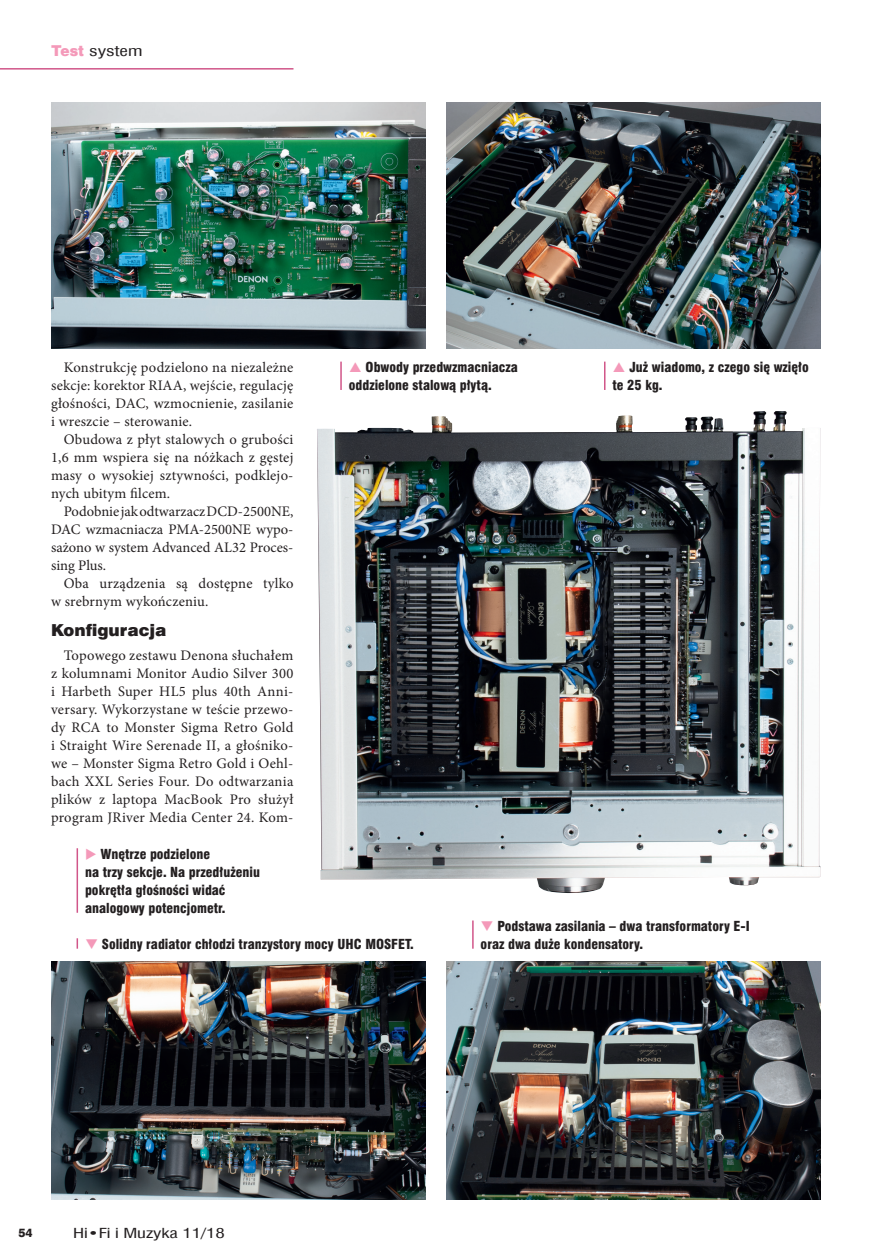
<style>
.page{position:relative;width:872px;height:1255px;background:#fff}
.page>*{position:absolute;margin:0;border:0;box-sizing:border-box;transform-origin:0 0}
.srodtytuly{font:16.5px "Swis 721 Blk EU";color:#231f20}
.tekst{font:14.55px/18px "Minion Pro";letter-spacing:.015em;color:#231f20;text-align:justify}
.t1{font:13.8px "Swis 721 Cn EU";color:#231f20;scale:1.4 1}
.podpis_do_ilustracji{font:13.5px/18px "Swis 721 Blk Cn EU";color:#231f20}
.t2{font:13.5px "Swis 721 Cn EU";letter-spacing:-.005em;color:#231f20;scale:1.4 1}
.t3{font:12px "Swis 721 Hv EU";color:#231f20}
.s1{font-family:"Swis 721 Blk 2 EU";color:#f499b9}
.s2{color:#f499b9}
</style>
<div class="page">
<hr style="left:0;top:68px;width:293px;height:2px;background:#d15689">
<img style="left:317px;top:411px;width:503px;height:482px">
<img style="left:51px;top:102px;width:374px;height:247px">
<img style="left:51px;top:961px;width:374px;height:238px">
<img style="left:446px;top:961px;width:375px;height:238px">
<img style="left:446px;top:102px;width:375px;height:247px">
<svg style="left:472px;top:920px;width:1px;height:28px"></svg>
<hr style="left:340px;top:361px;width:2px;height:29px;background:#d15689">
<svg style="left:604px;top:361px;width:1px;height:29px"></svg>
<hr style="left:77px;top:848px;width:1px;height:64px;background:#d15689">
<p class="t1" style="left:51px;top:41px;width:67px"><span class="s1">Test</span> system</p>
<p class="tekst" style="left:51px;top:358px;width:244px;text-indent:13px">Konstrukcję podzielono na niezależne sekcje: korektor RIAA, wejście, regulację głośności, DAC, wzmocnienie, zasilanie i wreszcie – sterowanie.</p>
<p class="tekst" style="left:51px;top:430px;width:244px;text-indent:13px">Obudowa z płyt stalowych o grubości 1,6 mm wspiera się na nóżkach z gęstej masy o wysokiej sztywności, podklejo&shy;nych ubitym filcem.</p>
<p class="tekst" style="left:51px;top:502px;width:244px;text-indent:13px">Podobnie jak odtwarzacz DCD-2500NE, DAC wzmacniacza PMA-2500NE wypo&shy;sażono w system Advanced AL32 Proces&shy;sing Plus.</p>
<p class="tekst" style="left:51px;top:574px;width:244px;text-indent:13px">Oba urządzenia są dostępne tylko w srebrnym wykończeniu.</p>
<p class="srodtytuly" style="left:51px;top:620px;width:117px">Konfiguracja</p>
<p class="tekst" style="left:51px;top:646px;width:244px;text-indent:13px">Topowego zestawu Denona słuchałem z kolumnami Monitor Audio Silver 300 i Harbeth Super HL5 plus 40th Anni&shy;versary. Wykorzystane w teście przewo&shy;dy RCA to Monster Sigma Retro Gold i Straight Wire Serenade II, a głośniko&shy;we – Monster Sigma Retro Gold i Oehl&shy;bach XXL Series Four. Do odtwarzania plików z laptopa MacBook Pro służył program JRiver Media Center 24. Kom-</p>
<p class="podpis_do_ilustracji" style="left:85px;top:845px;width:176px"><span class="s2">◆</span> Wnętrze podzielone<br>na trzy sekcje. Na przedłużeniu pokrętła głośności widać analogowy potencjometr.</p>
<p class="podpis_do_ilustracji" style="left:349px;top:359px;width:170px;text-indent:17px">Obwody przedwzmacniacza oddzielone stalową płytą.</p>
<p class="podpis_do_ilustracji" style="left:612px;top:359px;width:198px;text-indent:17px">Już wiadomo, z czego się wzięło te 25 kg.</p>
<p class="podpis_do_ilustracji" style="left:480px;top:917px;width:271px"><span class="s2">❑</span> Podstawa zasilania – dwa transformatory E-I</p>
<p class="podpis_do_ilustracji" style="left:85px;top:935px;width:330px"><span class="s2">❑</span> Solidny radiator chłodzi tranzystory mocy UHC MOSFET.</p>
<p class="podpis_do_ilustracji" style="left:480px;top:935px;width:164px">oraz dwa duże kondensatory.</p>
<p class="t3" style="left:18px;top:1225px;width:16px">54</p>
<p class="t2" style="left:73px;top:1224px;width:110px">Hi•Fi i Muzyka 11/18</p>
</div>
